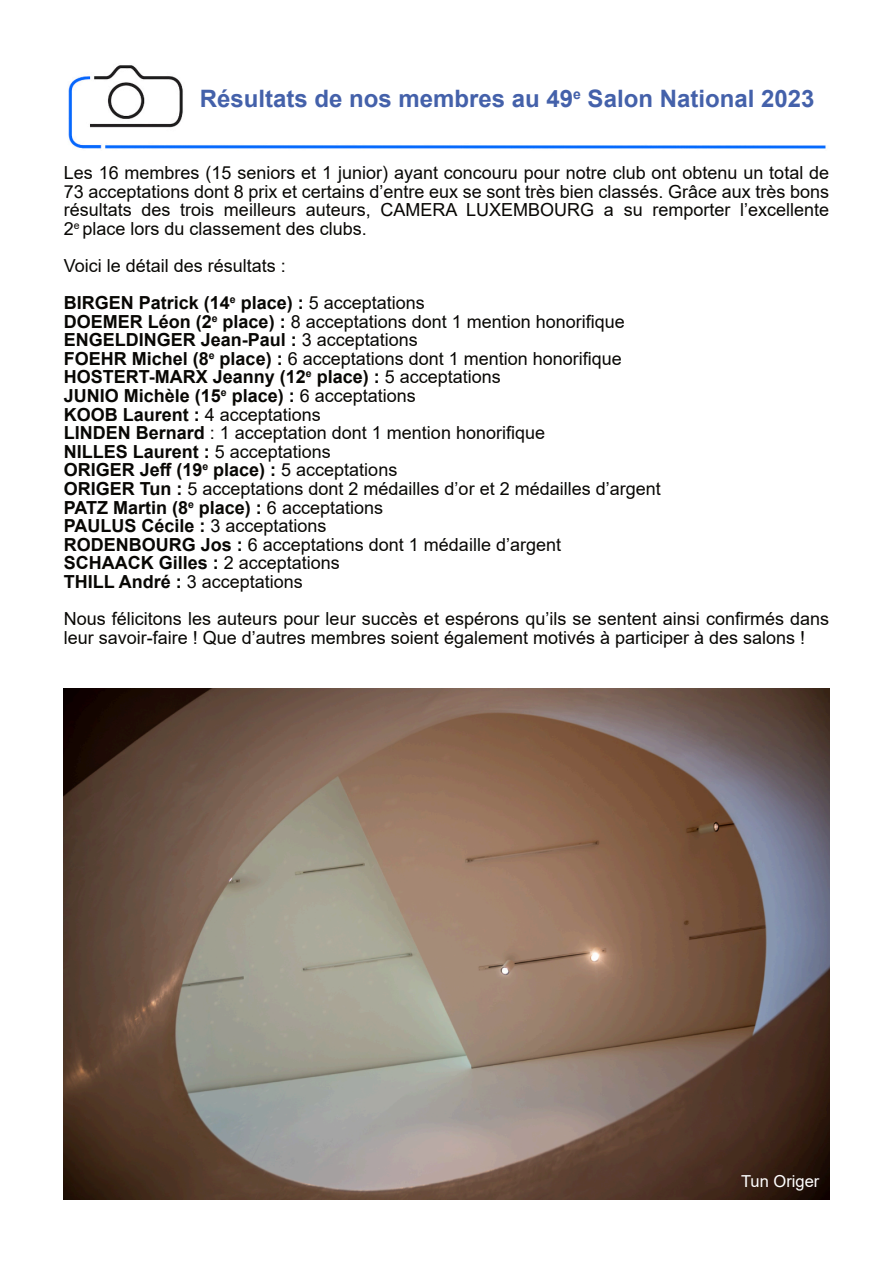
<style>
.page{position:relative;width:893px;height:1263px;background:#fff}
.page>*{position:absolute;margin:0;border:0;box-sizing:border-box;transform-origin:0 0}
.t1{font:700 24px "Arial";color:#4461aa}
.t2{font:18px/18.6px "Arial";color:#080704}
.t3{font:16.5px "Arial";color:#fff}
.s1{font-weight:700}
</style>
<div class="page">
<img style="left:68px;top:65px;width:758px;height:84px">
<img style="left:64px;top:689px;width:765px;height:510px">
<h1 class="t1" style="left:200px;top:90px;width:616px">Résultats de nos membres au 49<sup>e</sup> Salon National 2023</h1>
<p class="t2" style="left:64px;top:165px;width:767px;text-align:justify">Les 16 membres (15 seniors et 1 junior) ayant concouru pour notre club ont obtenu un total de 73 acceptations dont 8 prix et certains d’entre eux se sont très bien classés. Grâce aux très bons résultats des trois meilleurs auteurs, CAMERA LUXEMBOURG a su remporter l’excellente 2<sup>e</sup> place lors du classement des clubs.</p>
<p class="t2" style="left:64px;top:249px;width:362px;line-height:37.2px">Voici le détail des résultats :<br><span class="s1">BIRGEN Patrick (14</span><sup>e</sup> <span class="s1">place) :</span> 5 acceptations</p>
<p class="t2" style="left:64px;top:314px;width:598px"><span class="s1">DOEMER Léon (2</span><sup>e</sup> <span class="s1">place) :</span> 8 acceptations dont 1 mention honorifique <span class="s1">ENGELDINGER Jean-Paul :</span> 3 acceptations<br><span class="s1">FOEHR Michel (8</span><sup>e</sup> <span class="s1">place) :</span> 6 acceptations dont 1 mention honorifique <span class="s1">HOSTERT-MARX Jeanny (12</span><sup>e</sup> <span class="s1">place) :</span> 5 acceptations<br><span class="s1">JUNIO Michèle (15</span><sup>e</sup> <span class="s1">place) :</span> 6 acceptations<br><span class="s1">KOOB Laurent :</span> 4 acceptations<br><span class="s1">LINDEN Bernard</span> : 1 acceptation dont 1 mention honorifique<br><span class="s1">NILLES Laurent :</span> 5 acceptations<br><span class="s1">ORIGER Jeff (19</span><sup>e</sup> <span class="s1">place) :</span> 5 acceptations<br><span class="s1">ORIGER Tun :</span> 5 acceptations dont 2 médailles d’or et 2 médailles d’argent <span class="s1">PATZ Martin (8</span><sup>e</sup> <span class="s1">place) :</span> 6 acceptations<br><span class="s1">PAULUS Cécile :</span> 3 acceptations<br><span class="s1">RODENBOURG Jos :</span> 6 acceptations dont 1 médaille d’argent<br><span class="s1">SCHAACK Gilles :</span> 2 acceptations<br><span class="s1">THILL André :</span> 3 acceptations</p>
<p class="t2" style="left:64px;top:611px;width:767px">Nous félicitons les auteurs pour leur succès et espérons qu’ils se sentent ainsi confirmés dans leur savoir-faire ! Que d’autres membres soient également motivés à participer à des salons !</p>
<p class="t3" style="left:741px;top:1175px;width:80px">Tun Origer</p>
</div>
